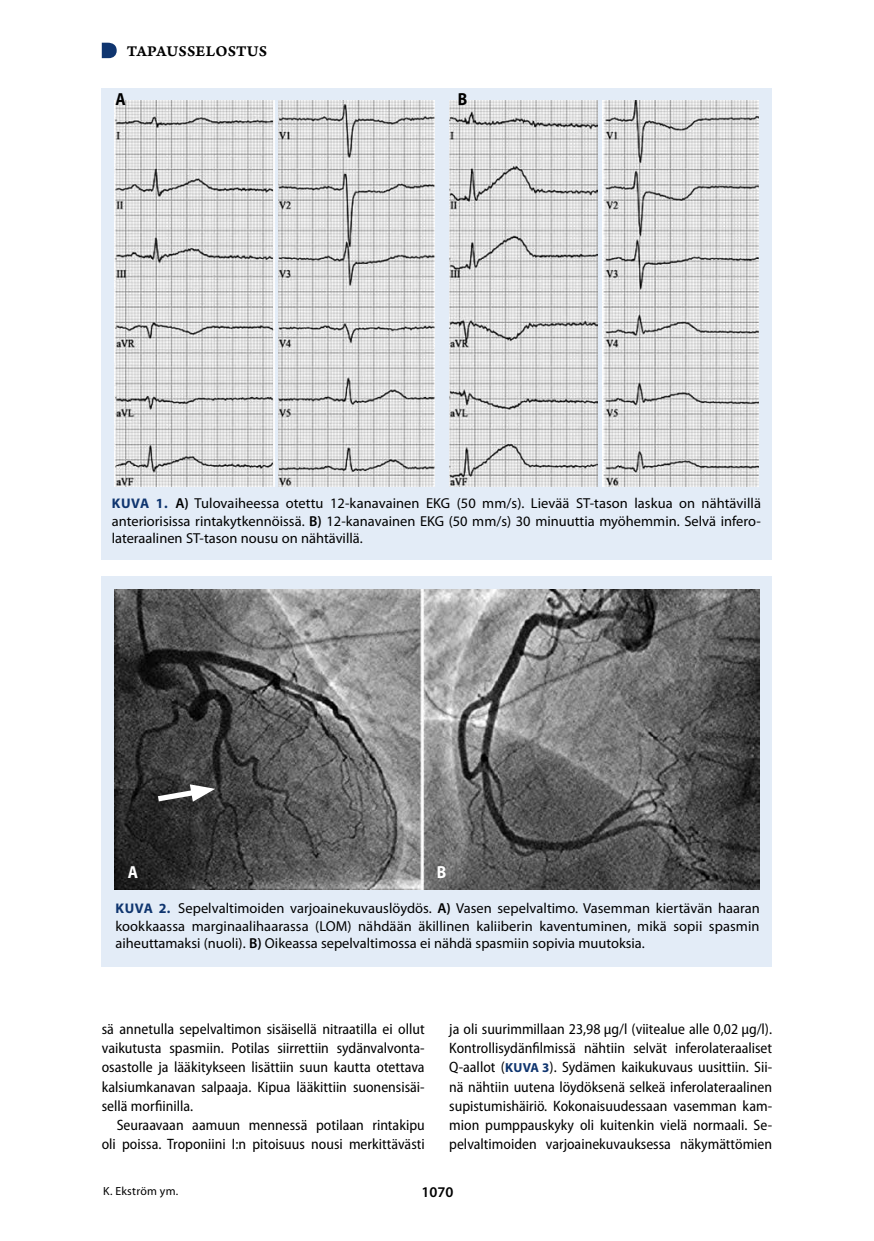
<style>
.page{position:relative;width:874px;height:1241px;background:#fff}
.page>*{position:absolute;margin:0;border:0;box-sizing:border-box;transform-origin:0 0}
.t1{font:700 17.5px "Myriad Pro";color:#fff;scale:.9 1}
.t2{font:700 17.5px "Myriad Pro";color:#000;scale:.9 1}
.t3{font:15.75px "Arno Pro Smbd Caption";letter-spacing:.015em;color:#000}
.t4{font:semi-condensed 15.05px/19.2px "Myriad Pro";color:#000;text-align:justify}
.t5{font:600 14.88px "Myriad Pro";color:#000}
.t6{font:14.35px/17.5px "Myriad Pro";color:#000;text-align:justify}
.t7{font:11.9px "Myriad Pro";letter-spacing:.02em;color:#000}
.s1{font-weight:700;font-size:14px;color:#0f356f}
.s2{font-weight:600}
.s3{font-weight:700;font-stretch:normal;font-size:13.12px;color:#0f356f}
</style>
<div class="page">
<svg style="left:102px;top:43px;width:15px;height:15px"></svg>
<div style="left:102px;top:575px;width:669px;height:391px;background:#e3ecf7"></div>
<img style="left:115px;top:589px;width:644px;height:300px">
<svg style="left:152px;top:784px;width:63px;height:20px"></svg>
<div style="left:102px;top:88px;width:669px;height:471px;background:#e3ecf7"></div>
<img style="left:278px;top:100px;width:156px;height:386px">
<img style="left:115px;top:100px;width:159px;height:386px">
<img style="left:449px;top:100px;width:148px;height:386px">
<img style="left:602px;top:100px;width:156px;height:386px">
<p class="t3" style="left:127px;top:41px;width:142px">TAPAUSSELOSTUS</p>
<p class="t2" style="left:115px;top:87px;width:13px">A</p>
<p class="t2" style="left:458px;top:87px;width:12px">B</p>
<p class="t6" style="left:112px;top:494px;width:650px"><span class="s1">KUVA 1.</span> <span class="s2">A)</span> Tulovaiheessa otettu 12-kanavainen EKG (50 mm/s). Lievää ST-tason laskua on nähtävillä anteriorisissa rintakytkennöissä. <span class="s2">B)</span> 12-kanavainen EKG (50 mm/s) 30 minuuttia myöhemmin. Selvä infero&shy;lateraalinen ST-tason nousu on nähtävillä.</p>
<p class="t1" style="left:128px;top:860px;width:13px">A</p>
<p class="t1" style="left:436px;top:860px;width:12px">B</p>
<p class="t6" style="left:115px;top:899px;width:645px"><span class="s1">KUVA 2.</span> Sepelvaltimoiden varjoainekuvauslöydös. <span class="s2">A)</span> Vasen sepelvaltimo. Vasemman kiertävän haaran kookkaassa marginaalihaarassa (LOM) nähdään äkillinen kaliiberin kaventuminen, mikä sopii spasmin aiheuttamaksi (nuoli). <span class="s2">B)</span> Oikeassa sepelvaltimossa ei nähdä spasmiin sopivia muutoksia.</p>
<p class="t4" style="left:102px;top:1018px;width:324px">sä annetulla sepelvaltimon sisäisellä nitraatilla ei ollut vaikutusta spasmiin. Potilas siirrettiin sydänvalvonta&shy;osastolle ja lääkitykseen lisättiin suun kautta otettava kalsiumkanavan salpaaja. Kipua lääkittiin suonensisäi&shy;sellä morfiinilla.</p>
<p class="t4" style="left:102px;top:1115px;width:324px;text-align:right">Seuraavaan aamuun mennessä potilaan rintakipu oli poissa. Troponiini I:n pitoisuus nousi merkittävästi</p>
<p class="t4" style="left:449px;top:1018px;width:324px">ja oli suurimmillaan 23,98 μg/l (viitealue alle 0,02 μg/l).<br>Kontrollisydänfilmissä nähtiin selvät inferolateraaliset Q-aallot (<span class="s3">KUVA 3</span>). Sydämen kaikukuvaus uusittiin. Sii&shy;nä nähtiin uutena löydöksenä selkeä inferolateraalinen supistumishäiriö. Kokonaisuudessaan vasemman kam&shy;mion pumppauskyky oli kuitenkin vielä normaali. Se&shy;pelvaltimoiden varjoainekuvauksessa näkymättömien</p>
<p class="t7" style="left:103px;top:1183px;width:77px">K. Ekström ym.</p>
<p class="t5" style="left:421px;top:1182px;width:33px">1070</p>
</div>
